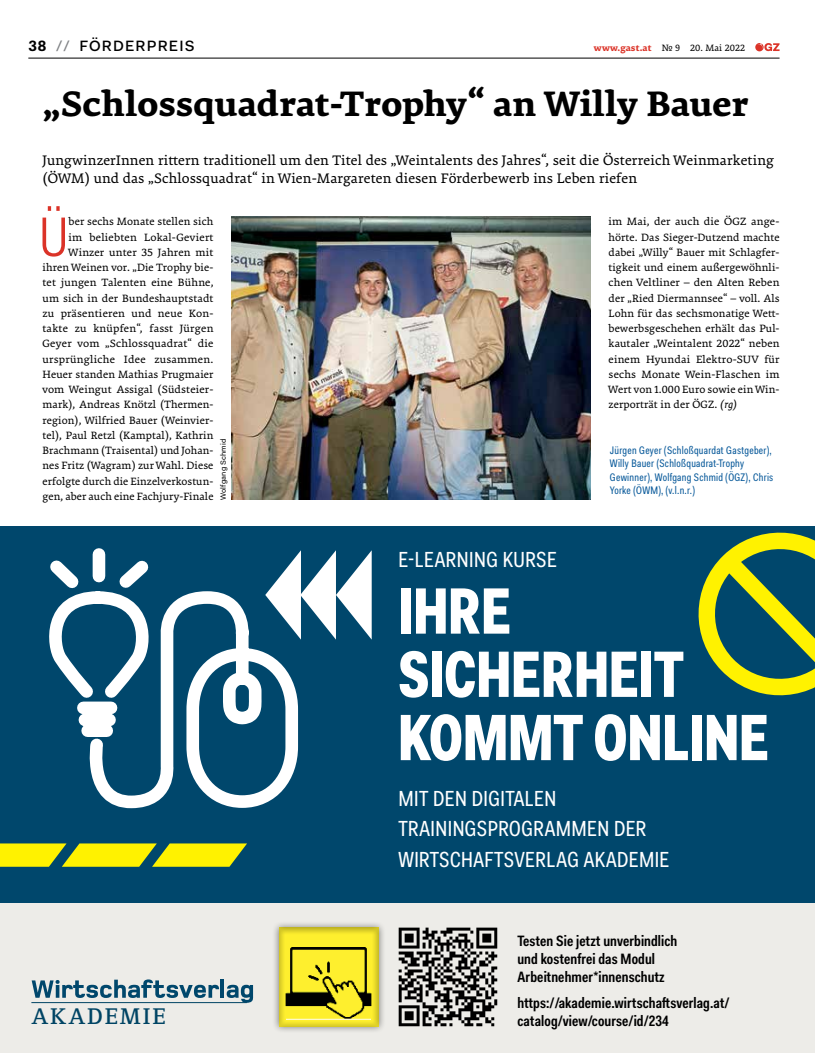
<style>
.page{position:relative;width:815px;height:1053px;background:#fff}
.page>*{position:absolute;margin:0;border:0;box-sizing:border-box;transform-origin:0 0}
.t1{font:900 65.75px/63.2px "Fakt Con Pro";color:#fff;scale:.89 1}
.t2{font:55.75px "Fakt Con Pro Blond";color:#db3328}
.t3{font:700 37.5px "Premiera";letter-spacing:.01em;color:#000}
.t4{font:600 23.38px "Foundry Form Serif OSF";letter-spacing:.08em;color:#004464}
.t5{font:21.88px/30.4px "Fakt Con Pro";letter-spacing:.02em;color:#fff}
.t6{font:15px/18px "Premiera";letter-spacing:.01em;color:#000}
.t7{font:600 15px/18.1px "Fakt Con Pro";letter-spacing:.005em;color:#000}
.t8{font:500 15px "Fakt Pro";letter-spacing:.075em;color:#000}
.t9{font:11.5px/15.2px "Premiera";letter-spacing:.01em;color:#000;text-align:right}
.t10{font:11px/13.2px "Fakt Con Pro";letter-spacing:.025em;color:#0b5b9b}
.t11{font:10px "Premiera";letter-spacing:.01em;color:#000}
.t12{font:7.5px "Fakt Pro";letter-spacing:.02em;color:#000}
.s1{font-weight:700}
.s2{color:#808285}
.s3{font-weight:700;color:#db3328}
.s4{font-style:italic}
</style>
<div class="page">
<svg style="left:755px;top:43px;width:25px;height:8px"></svg>
<hr style="left:28px;top:58px;width:752px;height:1px;background:#000">
<img style="left:231px;top:216px;width:360px;height:284px">
<div style="left:0;top:526px;width:815px;height:526px;background:#edece8"></div>
<div style="left:0;top:526px;width:815px;height:376px;background:#00476c"></div>
<svg style="left:32px;top:979px;width:187px;height:18px"></svg>
<hr style="left:221px;top:979px;width:3px;height:18px;background:#00476c">
<svg style="left:227px;top:984px;width:26px;height:18px"></svg>
<hr style="left:31px;top:1002px;width:216px;height:1px;background:#004464">
<svg style="left:304px;top:550px;width:68px;height:89px"></svg>
<svg style="left:0;top:843px;width:247px;height:23px;background:#d7d710"></svg>
<svg style="left:49px;top:548px;width:255px;height:261px"></svg>
<svg style="left:399px;top:927px;width:98px;height:99px"></svg>
<div style="left:272px;top:920px;width:114px;height:113px;background:#000;opacity:.5"></div>
<div style="left:278px;top:927px;width:103px;height:101px;background:#000;opacity:.75"></div>
<svg style="left:698px;top:532px;width:117px;height:164px"></svg>
<h3 class="t8" style="left:28px;top:36px;width:168px"><span class="s1">38</span> <span class="s2">//</span> FÖRDERPREIS</h3>
<p class="t11" style="left:594px;top:42px;width:153px"><span class="s3">www.gast.at</span> № 9 20. Mai 2022</p>
<h3 class="t3" style="left:43px;top:80px;width:707px">„Schlossquadrat-Trophy“ an Willy Bauer</h3>
<h3 class="t6" style="left:43px;top:151px;width:733px">JungwinzerInnen rittern traditionell um den Titel des „Weintalents des Jahres“, seit die Österreich Weinmarketing (ÖWM) und das „Schlossquadrat“ in Wien-Margareten diesen Förderbewerb ins Leben riefen</h3>
<h2 class="t2" style="left:39px;top:199px;width:30px">Ü</h2>
<p class="t9" style="left:43px;top:214px;width:173px">ber sechs Monate stellen sich<br>im beliebten Lokal-Geviert<br>Winzer unter 35 Jahren mit ihren Weinen vor. „Die Trophy bie&shy;tet jungen Talenten eine Bühne, um sich in der Bundeshauptstadt zu präsentieren und neue Kon&shy;takte zu knüpfen“, fasst Jürgen<br>Geyer vom „Schlossquadrat“ die ursprüngliche Idee zusammen.<br>Heuer standen Mathias Prugmaier vom Weingut Assigal (Südsteier&shy;mark), Andreas Knötzl (Thermen&shy;region), Wilfried Bauer (Weinvier&shy;tel), Paul Retzl (Kamptal), Kathrin<br>Brachmann (Traisental) und Johan&shy;nes Fritz (Wagram) zur Wahl. Diese erfolgte durch die Einzelverkostun&shy;gen, aber auch eine Fachjury-Finale</p>
<p class="t9" style="left:609px;top:214px;width:173px;text-align:justify">im Mai, der auch die ÖGZ ange&shy;hörte. Das Sieger-Dutzend machte dabei „Willy“ Bauer mit Schlagfer&shy;tigkeit und einem außergewöhnli&shy;chen Veltliner – den Alten Reben der „Ried Diermannsee“ – voll. Als Lohn für das sechsmonatige Wett&shy;bewerbsgeschehen erhält das Pul&shy;kautaler „Weintalent 2022“ neben einem Hyundai Elektro-SUV für sechs Monate Wein-Flaschen im Wert von 1.000 Euro sowie ein Win&shy;zerporträt in der ÖGZ. <span class="s4">(rg)</span></p>
<p class="t12" style="left:218px;top:500px;width:63px;rotate:-90deg">Wolfgang Schmid</p>
<p class="t10" style="left:610px;top:443px;width:165px">Jürgen Geyer (Schloßquardat Gastgeber), Willy Bauer (Schloßquadrat-Trophy Gewinner), Wolfgang Schmid (ÖGZ), Chris Yorke (ÖWM), (v.l.n.r.)</p>
<h3 class="t4" style="left:31px;top:1002px;width:136px">AKADEMIE</h3>
<h3 class="t5" style="left:398px;top:543px;width:160px">E-LEARNING KURSE</h3>
<h1 class="t1" style="left:398px;top:579px;width:418px">IHRE<br>SICHERHEIT<br>KOMMT ONLINE</h1>
<h3 class="t5" style="left:398px;top:783px;width:272px">MIT DEN DIGITALEN<br>TRAININGSPROGRAMMEN DER<br>WIRTSCHAFTSVERLAG AKADEMIE</h3>
<h3 class="t7" style="left:517px;top:931px;width:161px">Testen Sie jetzt unverbindlich und kostenfrei das Modul<br>Arbeitnehmer*innenschutz</h3>
<h3 class="t7" style="left:517px;top:993px;width:214px">https://akademie.wirtschaftsverlag.at/ catalog/view/course/id/234</h3>
</div>
